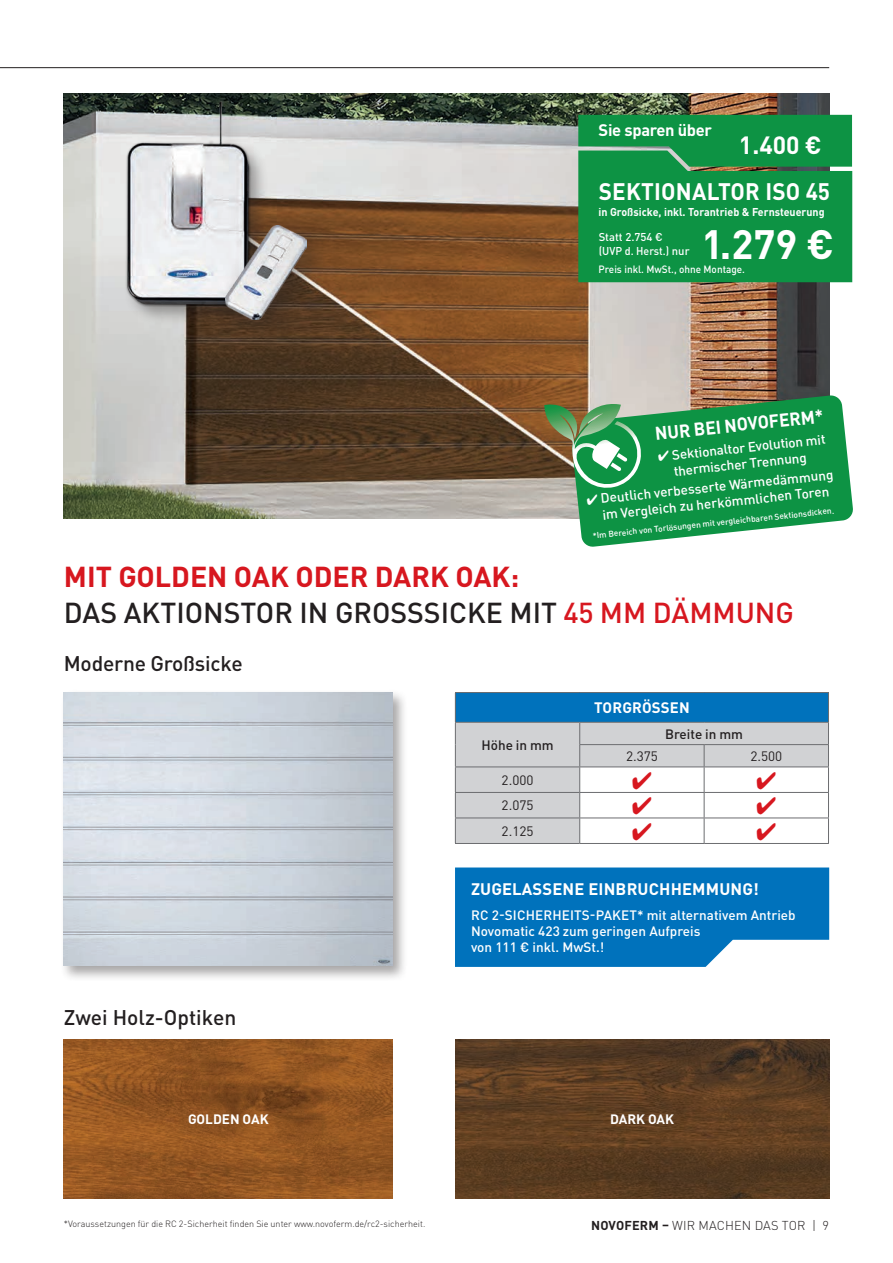
<style>
.page{position:relative;width:893px;height:1263px;background:#fff}
.page>*{position:absolute;margin:0;border:0;box-sizing:border-box;transform-origin:0 0}
.t1{font:700 40.5px "DIN Pro";color:#fff}
.t2{font:500 28.5px/36px "DIN Pro";color:#231f20}
.t3{font:700 24.75px "DIN Pro";color:#fff}
.t4{font:700 23.7px "DIN Pro";letter-spacing:.01em;color:#fff;scale:.95 1}
.t5{font:500 21px "DIN Pro";letter-spacing:-.01em;color:#231f20}
.t6{font:700 18.3px "DIN Pro";color:#fff;scale:.95 1}
.t7{font:700 16.5px "DIN Pro";letter-spacing:.01em;color:#fff}
.t8{font:700 16.5px "DIN Pro";letter-spacing:-.02em;color:#fff}
.t9{font:700 15px "DIN Pro";letter-spacing:.01em;color:#fff}
.t10{font:500 13.5px/16.2px "DIN Pro";color:#fff}
.t11{font:13.5px "DIN Pro";color:#231f20}
.t12{font:500 13.5px "DIN Pro";color:#231f20}
.t13{font:700 13.5px "DIN Pro";color:#fff}
.t14{font:300 12.75px "DIN Pro";letter-spacing:.01em;color:#231f20}
.t15{font:700 11.25px "DIN Pro";color:#fff;scale:.95 1}
.t16{font:500 11.25px/13.5px "DIN Pro";color:#fff}
.t17{font:500 10.5px "DIN Pro";color:#fff;scale:.95 1}
.t18{font:300 9px "DIN Pro";color:#231f20}
.t19{font:500 8.4px "DIN Pro";color:#fff}
.s1{font-weight:700;color:#d7171f}
.s2{color:#d7171f}
.s3{font-weight:700}
</style>
<div class="page">
<svg style="left:0;top:67px;width:830px;height:1px"></svg>
<div style="left:455px;top:692px;width:373px;height:30px;background:#0072bc"></div>
<svg style="left:456px;top:723px;width:372px;height:120px;fill:#d1d2d4"></svg>
<hr style="left:455px;top:692px;width:125px;height:1px;background:#6c6d70">
<hr style="left:580px;top:692px;width:124px;height:1px;background:#6c6d70">
<hr style="left:704px;top:692px;width:125px;height:1px;background:#6c6d70">
<hr style="left:455px;top:722px;width:125px;height:1px;background:#6c6d70">
<hr style="left:580px;top:722px;width:124px;height:1px;background:#6c6d70">
<hr style="left:704px;top:722px;width:125px;height:1px;background:#6c6d70">
<hr style="left:579px;top:744px;width:125px;height:1px;background:#6c6d70">
<hr style="left:704px;top:744px;width:125px;height:1px;background:#6c6d70">
<hr style="left:455px;top:766px;width:125px;height:1px;background:#6c6d70">
<hr style="left:580px;top:766px;width:124px;height:1px;background:#6c6d70">
<hr style="left:704px;top:766px;width:125px;height:1px;background:#6c6d70">
<hr style="left:455px;top:792px;width:125px;height:1px;background:#6c6d70">
<hr style="left:580px;top:792px;width:124px;height:1px;background:#6c6d70">
<hr style="left:704px;top:792px;width:125px;height:1px;background:#6c6d70">
<hr style="left:455px;top:817px;width:125px;height:1px;background:#6c6d70">
<svg style="left:455px;top:693px;width:1px;height:150px"></svg>
<hr style="left:580px;top:817px;width:124px;height:1px;background:#6c6d70">
<svg style="left:579px;top:723px;width:1px;height:120px"></svg>
<hr style="left:704px;top:817px;width:125px;height:1px;background:#6c6d70">
<svg style="left:704px;top:745px;width:1px;height:98px"></svg>
<svg style="left:828px;top:693px;width:1px;height:150px"></svg>
<hr style="left:455px;top:843px;width:125px;height:1px;background:#6c6d70">
<hr style="left:580px;top:843px;width:124px;height:1px;background:#6c6d70">
<hr style="left:704px;top:843px;width:125px;height:1px;background:#6c6d70">
<img style="left:64px;top:94px;width:765px;height:425px">
<div style="left:60px;top:688px;width:348px;height:293px;background:#231f20;opacity:.4"></div>
<img style="left:64px;top:692px;width:329px;height:274px">
<img style="left:455px;top:1039px;width:374px;height:159px">
<img style="left:64px;top:1039px;width:329px;height:159px">
<img style="left:92px;top:94px;width:197px;height:245px">
<div style="left:212px;top:212px;width:122px;height:135px;background:#231f20;opacity:.4"></div>
<img style="left:226px;top:226px;width:81px;height:93px">
<svg style="left:455px;top:867px;width:374px;height:100px;background:#157ec1"></svg>
<div style="left:578px;top:115px;width:274px;height:167px;background:#0d9344"></div>
<svg style="left:544px;top:395px;width:309px;height:152px;background:#47a267"></svg>
<svg style="left:633px;top:772px;width:18px;height:17px"></svg>
<svg style="left:757px;top:772px;width:19px;height:17px"></svg>
<svg style="left:633px;top:797px;width:18px;height:17px"></svg>
<svg style="left:757px;top:797px;width:19px;height:17px"></svg>
<svg style="left:633px;top:823px;width:18px;height:17px"></svg>
<svg style="left:757px;top:823px;width:19px;height:17px"></svg>
<p class="t8" style="left:599px;top:119px;width:115px">Sie sparen über</p>
<h3 class="t3" style="left:739px;top:128px;width:84px">1.400 €</h3>
<h3 class="t4" style="left:599px;top:175px;width:245px">SEKTIONALTOR ISO 45</h3>
<p class="t15" style="left:599px;top:204px;width:239px">in Großsicke, inkl. Torantrieb &amp; Fernsteuerung</p>
<h1 class="t1" style="left:702px;top:216px;width:134px">1.279 €</h1>
<p class="t16" style="left:599px;top:230px;width:92px">Statt 2.754 €<br>(UVP d. Herst.) nur</p>
<p class="t17" style="left:599px;top:262px;width:156px">Preis inkl. MwSt., ohne Montage.</p>
<h3 class="t6" style="left:654px;top:421px;width:179px;rotate:-6deg">NUR BEI NOVOFERM*</h3>
<p class="t10" style="left:657px;top:448px;width:170px;text-align:center;rotate:-6deg">✔ Sektionaltor Evolution mit thermischer Trennung</p>
<p class="t19" style="left:592px;top:530px;width:244px;rotate:-6deg">*Im Bereich von Torlösungen mit vergleichbaren Sektionsdicken.</p>
<p class="t10" style="left:600px;top:490px;width:235px;text-indent:-14px;rotate:-6deg">✔ Deutlich verbesserte Wärmedämmung im Vergleich zu herkömmlichen Toren</p>
<h2 class="t2" style="left:64px;top:558px;width:732px"><span class="s1">MIT GOLDEN OAK ODER DARK OAK:<br></span>DAS AKTIONSTOR IN GROSSSICKE MIT <span class="s2">45 MM DÄMMUNG</span></h2>
<h3 class="t5" style="left:64px;top:649px;width:181px">Moderne Großsicke</h3>
<p class="t12" style="left:481px;top:736px;width:74px">Höhe in mm</p>
<p class="t11" style="left:502px;top:771px;width:33px">2.000</p>
<p class="t11" style="left:502px;top:796px;width:33px">2.075</p>
<p class="t11" style="left:502px;top:822px;width:33px">2.125</p>
<p class="t9" style="left:594px;top:697px;width:97px">TORGRÖSSEN</p>
<p class="t12" style="left:665px;top:724px;width:79px">Breite in mm</p>
<p class="t11" style="left:626px;top:747px;width:33px">2.375</p>
<p class="t11" style="left:750px;top:747px;width:33px">2.500</p>
<h3 class="t5" style="left:64px;top:1003px;width:174px">Zwei Holz-Optiken</h3>
<p class="t13" style="left:188px;top:1110px;width:82px">GOLDEN OAK</p>
<p class="t18" style="left:64px;top:1218px;width:363px">*Voraussetzungen für die RC 2-Sicherheit finden Sie unter www.novoferm.de/rc2-sicherheit.</p>
<p class="t7" style="left:471px;top:878px;width:289px">ZUGELASSENE EINBRUCHHEMMUNG!</p>
<p class="t10" style="left:471px;top:906px;width:326px">RC 2-SICHERHEITS-PAKET* mit alternativem Antrieb<br>Novomatic 423 zum geringen Aufpreis<br>von 111 € inkl. MwSt.!</p>
<p class="t13" style="left:610px;top:1110px;width:66px">DARK OAK</p>
<p class="t14" style="left:591px;top:1217px;width:239px"><span class="s3">NOVOFERM –</span> WIR MACHEN DAS TOR | 9</p>
</div>
